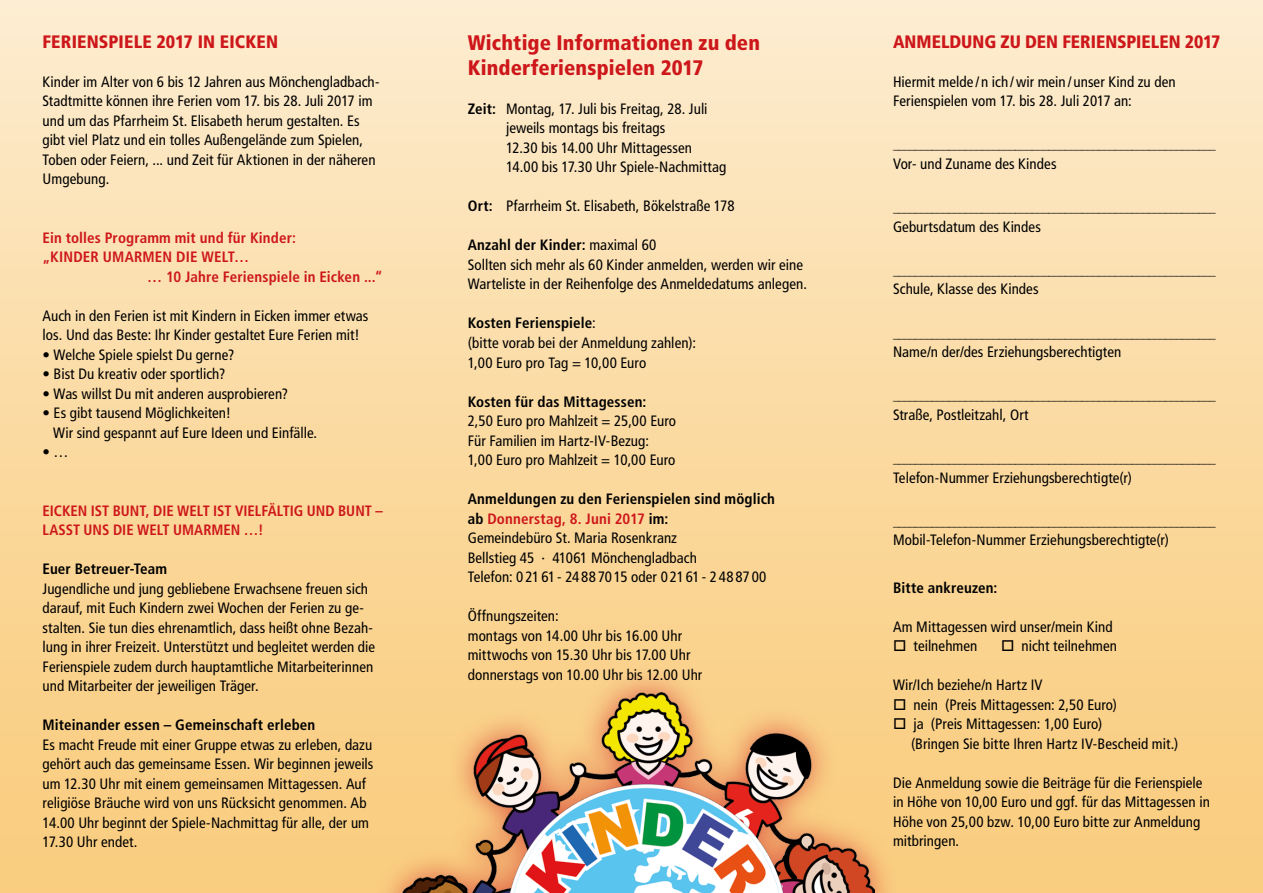
<style>
.page{position:relative;width:1263px;height:893px;background:#fff}
.page>*{position:absolute;margin:0;border:0;box-sizing:border-box;transform-origin:0 0}
.t1{font:900 condensed 21px/25.2px "Frutiger LT";letter-spacing:.005em;color:#cd171a}
.t2{font:900 condensed 18px "Frutiger LT";letter-spacing:.005em;color:#cd171a}
.t3{font:condensed 15px/19.5px "Frutiger LT";letter-spacing:.005em;color:#000}
.t4{font:700 condensed 15px/19.5px "Frutiger LT";letter-spacing:.005em;color:#cd171a}
.t5{font:700 condensed 15px "Frutiger LT";letter-spacing:.01em;color:#000}
.t6{font:300 condensed 15px "Frutiger LT";color:#000}
.t7{font:condensed 12px "Frutiger LT";color:#000}
.s1{font-weight:300}
.s2{font-weight:400}
.s3{font-weight:700}
.s4{font-weight:700;color:#cd171a}
</style>
<div class="page">
<div style="left:0;top:0;width:1263px;height:893px;background:linear-gradient(to bottom,#fcebcd,#f9cb79)"></div>
<div style="left:375px;top:665px;width:525px;height:228px;background:#cd171a;opacity:.6"></div>
<img style="left:401px;top:692px;width:473px;height:201px">
<p class="t2" style="left:43px;top:30px;width:237px">FERIENSPIELE 2017 IN EICKEN</p>
<p class="t3" style="left:43px;top:72px;width:338px">Kinder im Alter von 6 bis 12 Jahren aus Mönchengladbach-Stadtmitte können ihre Ferien vom 17. bis 28. Juli 2017 im und um das Pfarrheim St. Elisabeth herum gestalten. Es gibt viel Platz und ein tolles Außengelände zum Spielen, Toben oder Feiern, ... und Zeit für Aktionen in der näheren Umgebung.</p>
<p class="t4" style="left:43px;top:228px;width:255px">Ein tolles Programm mit und für Kinder:</p>
<p class="t4" style="left:43px;top:247px;width:208px">„KINDER UMARMEN DIE WELT…</p>
<p class="t4" style="left:147px;top:267px;width:237px">… 10 Jahre Ferienspiele in Eicken ...“</p>
<p class="t3" style="left:43px;top:306px;width:327px">Auch in den Ferien ist mit Kindern in Eicken immer etwas los. Und das Beste: Ihr Kinder gestaltet Eure Ferien mit!</p>
<p class="t3" style="left:43px;top:345px;width:193px"><span class="s1">•</span> Welche Spiele spielst Du gerne?</p>
<p class="t3" style="left:43px;top:364px;width:184px"><span class="s1">•</span> Bist Du kreativ oder sportlich?</p>
<p class="t3" style="left:43px;top:384px;width:247px"><span class="s1">•</span> Was willst Du mit anderen ausprobieren?</p>
<p class="t3" style="left:53px;top:403px;width:265px;text-indent:-11px"><span class="s1">•</span> Es gibt tausend Möglichkeiten!<br>Wir sind gespannt auf Eure Ideen und Einfälle.</p>
<p class="t6" style="left:43px;top:443px;width:28px">• <span class="s2">…</span></p>
<p class="t4" style="left:43px;top:501px;width:342px">EICKEN IST BUNT, DIE WELT IST VIELFÄLTIG UND BUNT –<br>LASST UNS DIE WELT UMARMEN …!</p>
<p class="t5" style="left:43px;top:560px;width:126px">Euer Betreuer-Team</p>
<p class="t3" style="left:43px;top:579px;width:334px">Jugendliche und jung gebliebene Erwachsene freuen sich darauf, mit Euch Kindern zwei Wochen der Ferien zu ge&shy;stalten. Sie tun dies ehrenamtlich, dass heißt ohne Bezah&shy;lung in ihrer Freizeit. Unterstützt und begleitet werden die Ferienspiele zudem durch hauptamtliche Mitarbeiterinnen und Mitarbeiter der jeweiligen Träger.</p>
<p class="t5" style="left:43px;top:716px;width:274px">Miteinander essen – Gemeinschaft erleben</p>
<p class="t3" style="left:43px;top:735px;width:332px">Es macht Freude mit einer Gruppe etwas zu erleben, dazu gehört auch das gemeinsame Essen. Wir beginnen jeweils um 12.30 Uhr mit einem gemeinsamen Mittagessen. Auf religiöse Bräuche wird von uns Rücksicht genommen. Ab 14.00 Uhr beginnt der Spiele-Nachmittag für alle, der um 17.30 Uhr endet.</p>
<h1 class="t1" style="left:468px;top:30px;width:294px">Wichtige Informationen zu den<br>Kinderferienspielen 2017</h1>
<p class="t3" style="left:506px;top:99px;width:222px;text-indent:-38px"><span class="s3">Zeit:</span> Montag, 17. Juli bis Freitag, 28. Juli jeweils montags bis freitags<br>12.30 bis 14.00 Uhr Mittagessen 14.00 bis 17.30 Uhr Spiele-Nachmittag</p>
<p class="t3" style="left:468px;top:197px;width:268px"><span class="s3">Ort:</span> Pfarrheim St. Elisabeth, Bökelstraße 178</p>
<p class="t3" style="left:468px;top:236px;width:341px"><span class="s3">Anzahl der Kinder:</span> maximal 60<br>Sollten sich mehr als 60 Kinder anmelden, werden wir eine<br>Warteliste in der Reihenfolge des Anmeldedatums anlegen.</p>
<p class="t3" style="left:468px;top:314px;width:230px"><span class="s3">Kosten Ferienspiele</span>:<br>(bitte vorab bei der Anmeldung zahlen):<br>1,00 Euro pro Tag = 10,00 Euro</p>
<p class="t5" style="left:468px;top:392px;width:180px">Kosten für das Mittagessen:</p>
<p class="t3" style="left:468px;top:411px;width:210px">2,50 Euro pro Mahlzeit = 25,00 Euro<br>Für Familien im Hartz-IV-Bezug:<br>1,00 Euro pro Mahlzeit = 10,00 Euro</p>
<p class="t3" style="left:468px;top:489px;width:309px"><span class="s3">Anmeldungen zu den Ferienspielen sind möglich ab</span> <span class="s4">Donnerstag, 8. Juni 2017</span> <span class="s3">im:<br></span>Gemeindebüro St. Maria Rosenkranz<br>Bellstieg 45 · 41061 Mönchengladbach<br>Telefon: 0 21 61 - 24 88 70 15 oder 0 21 61 - 2 48 87 00</p>
<p class="t3" style="left:468px;top:606px;width:236px">Öffnungszeiten:<br>montags von 14.00 Uhr bis 16.00 Uhr mittwochs von 15.30 Uhr bis 17.00 Uhr donnerstags von 10.00 Uhr bis 12.00 Uhr</p>
<p class="t2" style="left:893px;top:30px;width:329px">ANMELDUNG ZU DEN FERIENSPIELEN 2017</p>
<p class="t3" style="left:893px;top:72px;width:284px">Hiermit melde / n ich /wir mein / unser Kind zu den<br>Ferienspielen vom 17. bis 28. Juli 2017 an:</p>
<p class="t7" style="left:893px;top:138px;width:324px">__________________________________________________________</p>
<p class="t3" style="left:893px;top:154px;width:165px">Vor- und Zuname des Kindes</p>
<p class="t7" style="left:893px;top:201px;width:324px">__________________________________________________________</p>
<p class="t3" style="left:893px;top:217px;width:149px">Geburtsdatum des Kindes</p>
<p class="t7" style="left:893px;top:264px;width:324px">__________________________________________________________</p>
<p class="t3" style="left:893px;top:279px;width:147px">Schule, Klasse des Kindes</p>
<p class="t7" style="left:893px;top:326px;width:324px">__________________________________________________________</p>
<p class="t3" style="left:893px;top:342px;width:230px">Name/n der/des Erziehungsberechtigten</p>
<p class="t7" style="left:893px;top:389px;width:324px">__________________________________________________________</p>
<p class="t3" style="left:893px;top:405px;width:137px">Straße, Postleitzahl, Ort</p>
<p class="t7" style="left:893px;top:452px;width:324px">__________________________________________________________</p>
<p class="t3" style="left:893px;top:468px;width:240px">Telefon-Nummer Erziehungsberechtigte(r)</p>
<p class="t7" style="left:893px;top:515px;width:324px">__________________________________________________________</p>
<p class="t3" style="left:893px;top:530px;width:278px">Mobil-Telefon-Nummer Erziehungsberechtigte(r)</p>
<p class="t5" style="left:893px;top:579px;width:106px">Bitte ankreuzen:</p>
<p class="t3" style="left:893px;top:617px;width:221px">Am Mittagessen wird unser/mein Kind</p>
<p class="t3" style="left:893px;top:636px;width:86px">□ teilnehmen</p>
<p class="t3" style="left:1001px;top:636px;width:118px">□ nicht teilnehmen</p>
<p class="t3" style="left:893px;top:675px;width:151px">Wir/Ich beziehe/n Hartz IV</p>
<p class="t3" style="left:893px;top:695px;width:225px">□ nein (Preis Mittagessen: 2,50 Euro)</p>
<p class="t3" style="left:911px;top:714px;width:269px;text-indent:-18px">□ ja (Preis Mittagessen: 1,00 Euro)<br>(Bringen Sie bitte Ihren Hartz IV-Bescheid mit.)</p>
<p class="t3" style="left:893px;top:773px;width:318px">Die Anmeldung sowie die Beiträge für die Ferienspiele in Höhe von 10,00 Euro und ggf. für das Mittagessen in Höhe von 25,00 bzw. 10,00 Euro bitte zur Anmeldung mitbringen.</p>
</div>
